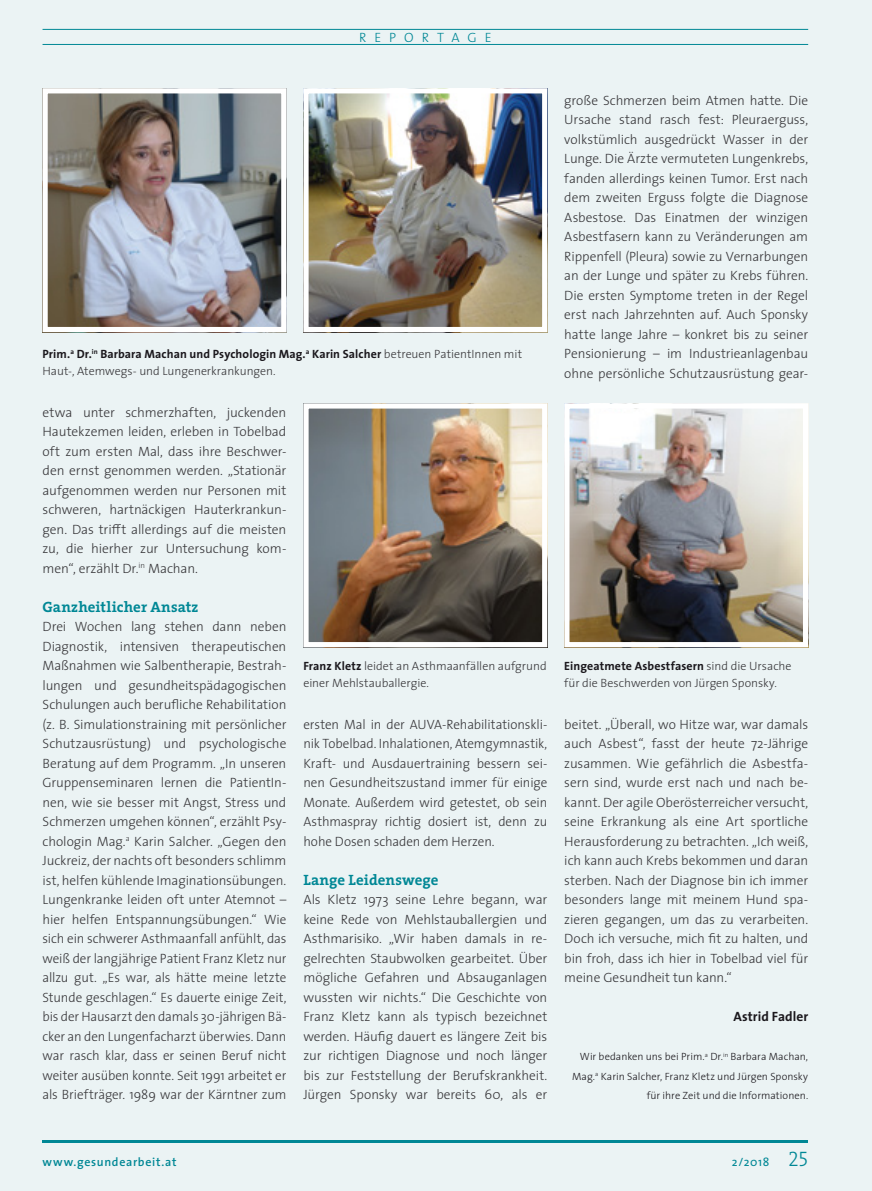
<style>
.page{position:relative;width:872px;height:1191px;background:#ebf3f4}
.page>*{position:absolute;margin:0;border:0;box-sizing:border-box;transform-origin:0 0}
.t1{font:700 15px "The Serif";letter-spacing:.005em;color:#008795}
.t2{font:300 13.5px/19.5px "The Sans";letter-spacing:-.005em;color:#38373a;text-align:justify}
.t3{font:700 13.5px "The Sans";letter-spacing:.005em;color:#1a171c}
.t4{font:300 13.5px "The Sans";letter-spacing:.585em;color:#008795}
.t5{font:300 12px/16.5px "The Sans";letter-spacing:-.005em;color:#38373a}
.t6{font:600 12px "The Sans";letter-spacing:.06em;color:#008795}
.t7{font:12px "The Sans";color:#008795}
.t8{font:300 10.5px/19.5px "The Sans";letter-spacing:.005em;color:#1a171c;text-align:right}
.s1{font-weight:700;color:#1a171c}
.s2{font-family:"The Serif Light Caps";font-size:21px}
</style>
<div class="page">
<hr style="left:43px;top:1140px;width:765px;height:2px;background:#008795">
<img style="left:49px;top:94px;width:231px;height:232px">
<div style="left:43px;top:88px;width:243px;height:244px;border:5px solid #fff"></div>
<img style="left:309px;top:409px;width:232px;height:232px">
<div style="left:303px;top:403px;width:244px;height:244px;border:5px solid #fff"></div>
<img style="left:309px;top:94px;width:232px;height:232px">
<div style="left:303px;top:88px;width:244px;height:244px;border:5px solid #fff"></div>
<img style="left:570px;top:409px;width:232px;height:232px">
<div style="left:564px;top:403px;width:244px;height:244px;border:5px solid #fff"></div>
<hr style="left:43px;top:29px;width:765px;height:1px;background:#008795">
<hr style="left:43px;top:44px;width:765px;height:1px;background:#008795">
<p class="t4" style="left:359px;top:26px;width:134px">REPORTAGE</p>
<p class="t5" style="left:43px;top:345px;width:481px"><span class="s1">Prim.</span><sup>a</sup> <span class="s1">Dr.</span><sup>in</sup> <span class="s1">Barbara Machan und Psychologin Mag.</span><sup>a</sup> <span class="s1">Karin Salcher</span> betreuen PatientInnen mit<br>Haut-, Atemwegs- und Lungenerkrankungen.</p>
<p class="t2" style="left:564px;top:90px;width:245px">große Schmerzen beim Atmen hatte. Die Ursache stand rasch fest: Pleuraerguss, volkstümlich ausgedrückt Wasser in der Lunge. Die Ärzte vermuteten Lungenkrebs, fanden allerdings keinen Tumor. Erst nach dem zweiten Erguss folgte die Diagnose Asbestose. Das Einatmen der winzigen Asbestfasern kann zu Veränderungen am Rippenfell (Pleura) sowie zu Vernarbungen an der Lunge und später zu Krebs führen.<br>Die ersten Symptome treten in der Regel erst nach Jahrzehnten auf. Auch Sponsky hatte lange Jahre – konkret bis zu seiner Pensionierung – im Industrieanlagenbau ohne persönliche Schutzausrüstung gear-</p>
<p class="t2" style="left:43px;top:402px;width:245px">etwa unter schmerzhaften, juckenden Hautekzemen leiden, erleben in Tobelbad oft zum ersten Mal, dass ihre Beschwer&shy;den ernst genommen werden. „Stationär aufgenommen werden nur Personen mit schweren, hartnäckigen Hauterkrankun&shy;gen. Das trifft allerdings auf die meisten zu, die hierher zur Untersuchung kom&shy;men“, erzählt Dr.<sup>in</sup> Machan.</p>
<p class="t1" style="left:43px;top:594px;width:157px">Ganzheitlicher Ansatz</p>
<p class="t2" style="left:43px;top:616px;width:245px">Drei Wochen lang stehen dann neben Diagnostik, intensiven therapeutischen Maßnahmen wie Salbentherapie, Bestrah&shy;lungen und gesundheitspädagogischen Schulungen auch berufliche Rehabilitation (z. B. Simulationstraining mit persönlicher Schutzausrüstung) und psychologische Beratung auf dem Programm. „In unseren Gruppenseminaren lernen die PatientIn&shy;nen, wie sie besser mit Angst, Stress und Schmerzen umgehen können“, erzählt Psy&shy;chologin Mag.<sup>a</sup> Karin Salcher. „Gegen den Juckreiz, der nachts oft besonders schlimm ist, helfen kühlende Imaginationsübungen.<br>Lungenkranke leiden oft unter Atemnot – hier helfen Entspannungsübungen.“ Wie sich ein schwerer Asthmaanfall anfühlt, das weiß der langjährige Patient Franz Kletz nur allzu gut. „Es war, als hätte meine letzte Stunde geschlagen.“ Es dauerte einige Zeit, bis der Hausarzt den damals 30-jährigen Bä&shy;cker an den Lungenfacharzt überwies. Dann war rasch klar, dass er seinen Beruf nicht weiter ausüben konnte. Seit 1991 arbeitet er als Briefträger. 1989 war der Kärntner zum</p>
<p class="t5" style="left:303px;top:657px;width:245px"><span class="s1">Franz Kletz</span> leidet an Asthmaanfällen aufgrund einer Mehlstauballergie.</p>
<p class="t5" style="left:564px;top:657px;width:229px"><span class="s1">Eingeatmete Asbestfasern</span> sind die Ursache für die Beschwerden von Jürgen Sponsky.</p>
<p class="t2" style="left:303px;top:714px;width:245px">ersten Mal in der AUVA-Rehabilitationskli&shy;nik Tobelbad. Inhalationen, Atemgymnastik, Kraft- und Ausdauertraining bessern sei&shy;nen Gesundheitszustand immer für einige Monate. Außerdem wird getestet, ob sein Asthmaspray richtig dosiert ist, denn zu hohe Dosen schaden dem Herzen.</p>
<p class="t1" style="left:303px;top:867px;width:137px">Lange Leidenswege</p>
<p class="t2" style="left:303px;top:889px;width:245px">Als Kletz 1973 seine Lehre begann, war keine Rede von Mehlstauballergien und Asthmarisiko. „Wir haben damals in re&shy;gelrechten Staubwolken gearbeitet. Über mögliche Gefahren und Absauganlagen wussten wir nichts.“ Die Geschichte von Franz Kletz kann als typisch bezeichnet werden. Häufig dauert es längere Zeit bis zur richtigen Diagnose und noch länger bis zur Feststellung der Berufskrankheit.<br>Jürgen Sponsky war bereits 60, als er</p>
<p class="t2" style="left:564px;top:714px;width:245px">beitet. „Überall, wo Hitze war, war damals auch Asbest“, fasst der heute 72-Jährige zusammen. Wie gefährlich die Asbestfa&shy;sern sind, wurde erst nach und nach be&shy;kannt. Der agile Oberösterreicher versucht, seine Erkrankung als eine Art sportliche Herausforderung zu betrachten. „Ich weiß, ich kann auch Krebs bekommen und daran sterben. Nach der Diagnose bin ich immer besonders lange mit meinem Hund spa&shy;zieren gegangen, um das zu verarbeiten.<br>Doch ich versuche, mich fit zu halten, und bin froh, dass ich hier in Tobelbad viel für meine Gesundheit tun kann.“</p>
<p class="t3" style="left:733px;top:1005px;width:76px">Astrid Fadler</p>
<p class="t8" style="left:572px;top:1046px;width:237px">Wir bedanken uns bei Prim.<sup>a</sup> Dr.<sup>in</sup> Barbara Machan,<br>Mag.<sup>a</sup> Karin Salcher, Franz Kletz und Jürgen Sponsky für ihre Zeit und die Informationen.</p>
<p class="t6" style="left:43px;top:1151px;width:136px">www.gesundearbeit.at</p>
<p class="t7" style="left:732px;top:1151px;width:78px">2/2018 <span class="s2">25</span></p>
</div>
